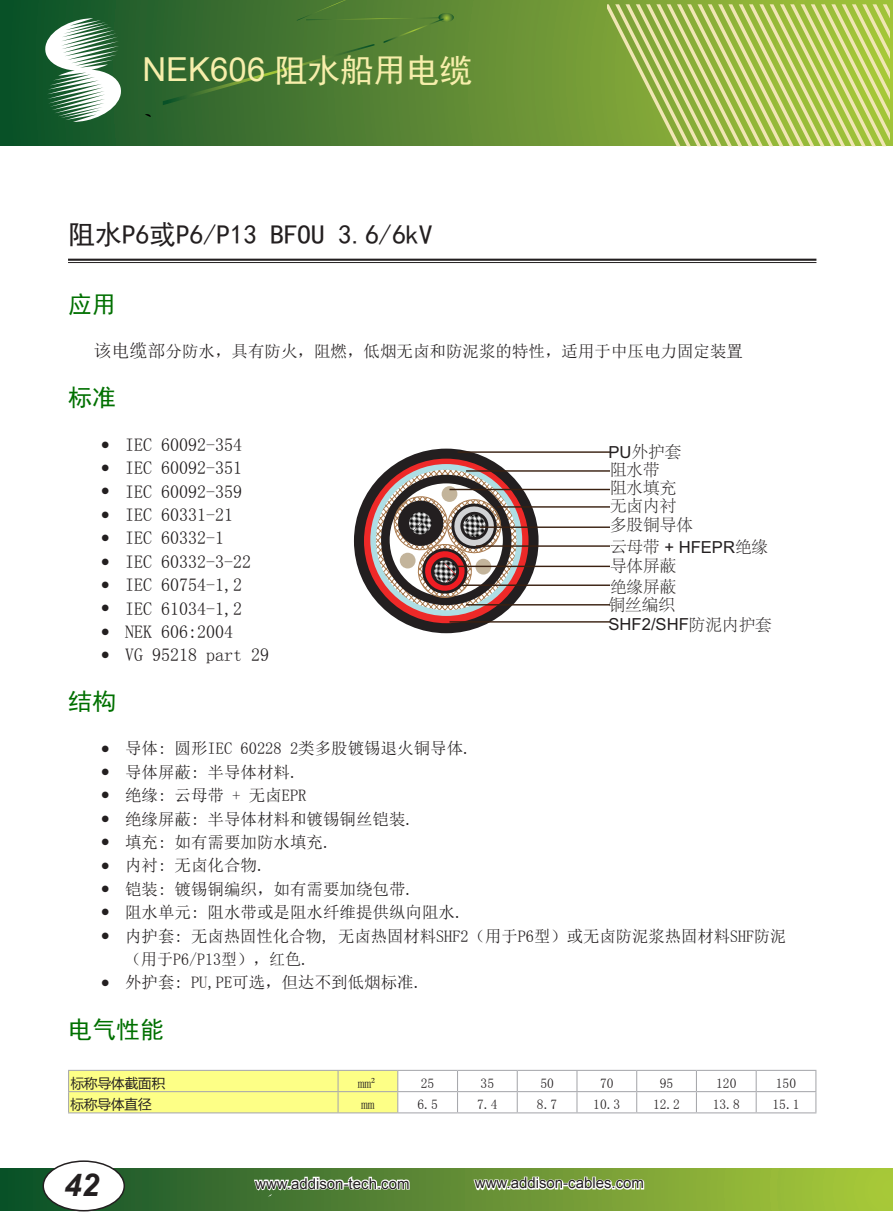
<style>
.page{position:relative;width:893px;height:1212px;background:#fff}
.page>*{position:absolute;margin:0;border:0;box-sizing:border-box;transform-origin:0 0}
.t1{font:33px "Arial";color:#f7eeab}
.t2{font:italic 700 31.5px "Arial";color:#231f20}
.产品名称{font:27px "Sim Hei";color:#231f20}
.正文标题{font:24px "Sim Hei";color:#007000}
.结构{font:18px "Sim Sun";color:#231f20}
.t3{font:16.65px/19px "Adobe Song Std Light GBK EUC H";color:#231f20}
.t4{font:16.65px "Arial";color:#231f20}
.结构-2{font:16.5px/23.4px "Sim Sun";color:#231f20}
.正文{font:16.5px "Sim Sun";color:#231f20}
.t5{font:15px "Arial";color:#231f20}
.表格文字{font:13.5px "Sim Sun";color:#231f20}
.表头列{font:13.5px "Microsoft Ya Hei";color:#231f20}
.s1{font-family:"Sim Hei"}
.s2{font-size:18px}
.s3{font-family:"Arial"}
.s4{font-family:"Adobe Song Std Light GBK EUC H"}
</style>
<div class="page">
<div style="left:0;top:1168px;width:893px;height:42px;background:linear-gradient(to right,#0f4c2b,#adca3c)"></div>
<svg style="left:472px;top:1173px;width:173px;height:29px"></svg>
<svg style="left:252px;top:1173px;width:159px;height:30px"></svg>
<div style="left:43px;top:1161px;width:81px;height:50px;background:#fff;border-radius:50%"></div>
<div style="left:43px;top:1160px;width:82px;height:51px;border:2px solid #231f20;border-radius:50%"></div>
<div style="left:0;top:1px;width:893px;height:144px;background:linear-gradient(to right,#0e4f2b,#aac63c)"></div>
<svg style="left:163px;top:0;width:291px;height:105px;background:#477731"></svg>
<svg style="left:145px;top:113px;width:6px;height:4px"></svg>
<svg style="left:42px;top:18px;width:82px;height:104px"></svg>
<hr style="left:68px;top:259px;width:748px;height:2px;background:#231f20">
<hr style="left:68px;top:262px;width:748px;height:1px;background:#231f20">
<hr style="left:398px;top:1070px;width:59px;height:1px;background:#a8a9ad">
<hr style="left:457px;top:1070px;width:60px;height:1px;background:#a8a9ad">
<hr style="left:517px;top:1070px;width:60px;height:1px;background:#a8a9ad">
<hr style="left:577px;top:1070px;width:60px;height:1px;background:#a8a9ad">
<hr style="left:637px;top:1070px;width:59px;height:1px;background:#a8a9ad">
<hr style="left:696px;top:1070px;width:60px;height:1px;background:#a8a9ad">
<hr style="left:756px;top:1070px;width:60px;height:1px;background:#a8a9ad">
<hr style="left:398px;top:1091px;width:59px;height:1px;background:#a8a9ad">
<svg style="left:68px;top:1070px;width:330px;height:42px;background:#f7f988"></svg>
<hr style="left:457px;top:1091px;width:60px;height:1px;background:#a8a9ad">
<svg style="left:457px;top:1071px;width:1px;height:41px"></svg>
<hr style="left:517px;top:1091px;width:60px;height:1px;background:#a8a9ad">
<svg style="left:517px;top:1071px;width:1px;height:41px"></svg>
<hr style="left:577px;top:1091px;width:60px;height:1px;background:#a8a9ad">
<svg style="left:576px;top:1071px;width:1px;height:41px"></svg>
<hr style="left:637px;top:1091px;width:59px;height:1px;background:#a8a9ad">
<svg style="left:636px;top:1071px;width:1px;height:41px"></svg>
<hr style="left:696px;top:1091px;width:60px;height:1px;background:#a8a9ad">
<svg style="left:696px;top:1071px;width:1px;height:41px"></svg>
<hr style="left:756px;top:1091px;width:60px;height:1px;background:#a8a9ad">
<svg style="left:756px;top:1071px;width:1px;height:41px"></svg>
<svg style="left:815px;top:1071px;width:1px;height:41px"></svg>
<hr style="left:68px;top:1112px;width:270px;height:1px;background:#a8a9ad">
<hr style="left:338px;top:1112px;width:60px;height:1px;background:#a8a9ad">
<hr style="left:398px;top:1112px;width:59px;height:1px;background:#a8a9ad">
<hr style="left:457px;top:1112px;width:60px;height:1px;background:#a8a9ad">
<hr style="left:517px;top:1112px;width:60px;height:1px;background:#a8a9ad">
<hr style="left:577px;top:1112px;width:60px;height:1px;background:#a8a9ad">
<hr style="left:637px;top:1112px;width:59px;height:1px;background:#a8a9ad">
<hr style="left:696px;top:1112px;width:60px;height:1px;background:#a8a9ad">
<hr style="left:756px;top:1112px;width:60px;height:1px;background:#a8a9ad">
<svg style="left:372px;top:466px;width:149px;height:148px"></svg>
<svg style="left:385px;top:479px;width:122px;height:122px"></svg>
<div style="left:381px;top:475px;width:130px;height:130px;border:9px solid #231f20;border-radius:50%"></div>
<div style="left:362px;top:456px;width:168px;height:168px;border:10px solid #ee2928;border-radius:50%"></div>
<svg style="left:392px;top:495px;width:112px;height:107px"></svg>
<svg style="left:475px;top:559px;width:16px;height:15px"></svg>
<div style="left:400px;top:553px;width:16px;height:15px;background:#c3b49b;border-radius:50%"></div>
<div style="left:442px;top:486px;width:15px;height:16px;background:#c3b49b;border-radius:50%"></div>
<div style="left:370px;top:464px;width:152px;height:152px;border:6px solid #aedee4;border-radius:50%"></div>
<div style="left:354px;top:449px;width:185px;height:184px;border:10px solid #231f20;border-radius:50%"></div>
<hr style="left:476px;top:545px;width:134px;height:2px;background:#3a2111">
<hr style="left:457px;top:566px;width:153px;height:1px;background:#3a2111">
<hr style="left:462px;top:584px;width:148px;height:2px;background:#3a2111">
<hr style="left:449px;top:621px;width:161px;height:2px;background:#3a2111">
<hr style="left:480px;top:526px;width:130px;height:2px;background:#3a2111">
<hr style="left:497px;top:506px;width:113px;height:2px;background:#3a2111">
<hr style="left:449px;top:489px;width:161px;height:1px;background:#3a2111">
<hr style="left:466px;top:604px;width:144px;height:1px;background:#3a2111">
<hr style="left:466px;top:470px;width:144px;height:2px;background:#3a2111">
<hr style="left:458px;top:451px;width:152px;height:2px;background:#3a2111">
<svg style="left:607px;top:4px;width:283px;height:142px;background:#afc460"></svg>
<h1 class="t1" style="left:142px;top:48px;width:332px">NEK606 <span class="s1">阻水船用电缆</span></h1>
<p class="产品名称" style="left:68px;top:220px;width:366px">阻水P6或P6/P13 BFOU 3.6/6kV</p>
<p class="正文标题" style="left:68px;top:292px;width:49px">应用</p>
<p class="正文" style="left:94px;top:343px;width:651px"><span class="s2">该电缆部</span>分防水，具有防火，阻燃，低烟无卤和防泥浆的特性，适用于中压电力固定装置</p>
<p class="正文标题" style="left:68px;top:386px;width:49px">标准</p>
<p class="结构" style="left:101px;top:435px;width:143px">● IEC 60092-354</p>
<p class="结构" style="left:101px;top:459px;width:143px">● IEC 60092-351</p>
<p class="结构" style="left:101px;top:482px;width:143px">● IEC 60092-359</p>
<p class="结构" style="left:101px;top:505px;width:134px">● IEC 60331-21</p>
<p class="结构" style="left:101px;top:529px;width:125px">● IEC 60332-1</p>
<p class="结构" style="left:101px;top:552px;width:152px">● IEC 60332-3-22</p>
<p class="结构" style="left:101px;top:576px;width:143px">● IEC 60754-1,2</p>
<p class="结构" style="left:101px;top:599px;width:143px">● IEC 61034-1,2</p>
<p class="结构" style="left:101px;top:622px;width:134px">● NEK 606:2004</p>
<p class="结构" style="left:101px;top:646px;width:170px">● VG 95218 part 29</p>
<p class="正文标题" style="left:68px;top:690px;width:49px">结构</p>
<p class="结构-2" style="left:101px;top:737px;width:372px">● 导体: 圆形IEC 60228 2类多股镀锡退火铜导体.</p>
<p class="结构-2" style="left:101px;top:760px;width:199px">● 导体屏蔽: 半导体材料.</p>
<p class="结构-2" style="left:101px;top:783px;width:207px">● 绝缘: 云母带 + 无卤EPR</p>
<p class="结构-2" style="left:101px;top:807px;width:314px">● 绝缘屏蔽: 半导体材料和镀锡铜丝铠装.</p>
<p class="结构-2" style="left:101px;top:830px;width:232px">● 填充: 如有需要加防水填充.</p>
<p class="结构-2" style="left:101px;top:854px;width:166px">● 内衬: 无卤化合物.</p>
<p class="结构-2" style="left:101px;top:877px;width:314px">● 铠装: 镀锡铜编织，如有需要加绕包带.</p>
<p class="结构-2" style="left:101px;top:900px;width:364px">● 阻水单元: 阻水带或是阻水纤维提供纵向阻水.</p>
<p class="结构-2" style="left:125px;top:924px;width:663px;text-indent:-24px">● 内护套: 无卤热固性化合物, 无卤热固材料SHF2（用于P6型）或无卤防泥浆热固材料SHF防泥（用于P6/P13型），红色.</p>
<p class="结构-2" style="left:101px;top:971px;width:323px">● 外护套: PU,PE可选，但达不到低烟标准.</p>
<p class="正文标题" style="left:68px;top:1017px;width:97px">电气性能</p>
<p class="表头列" style="left:71px;top:1073px;width:96px">标称导体截面积</p>
<p class="表格文字" style="left:358px;top:1076px;width:22px">mm²</p>
<p class="表格文字" style="left:421px;top:1076px;width:15px">25</p>
<p class="表格文字" style="left:481px;top:1076px;width:15px">35</p>
<p class="表格文字" style="left:540px;top:1076px;width:15px">50</p>
<p class="表格文字" style="left:600px;top:1076px;width:15px">70</p>
<p class="表格文字" style="left:660px;top:1076px;width:15px">95</p>
<p class="表格文字" style="left:716px;top:1076px;width:22px">120</p>
<p class="表格文字" style="left:776px;top:1076px;width:22px">150</p>
<p class="表头列" style="left:71px;top:1095px;width:82px">标称导体直径</p>
<p class="表格文字" style="left:361px;top:1097px;width:15px">mm</p>
<p class="表格文字" style="left:417px;top:1097px;width:22px">6.5</p>
<p class="表格文字" style="left:477px;top:1097px;width:22px">7.4</p>
<p class="表格文字" style="left:537px;top:1097px;width:22px">8.7</p>
<p class="表格文字" style="left:593px;top:1097px;width:28px">10.3</p>
<p class="表格文字" style="left:653px;top:1097px;width:28px">12.2</p>
<p class="表格文字" style="left:713px;top:1097px;width:28px">13.8</p>
<p class="表格文字" style="left:772px;top:1097px;width:28px">15.1</p>
<p class="t3" style="left:609px;top:443px;width:74px"><span class="s3">PU</span>外护套</p>
<p class="t3" style="left:610px;top:461px;width:51px">阻水带</p>
<p class="t3" style="left:610px;top:479px;width:68px">阻水填充</p>
<p class="t3" style="left:610px;top:497px;width:85px">无卤内衬多股铜导体</p>
<p class="t4" style="left:610px;top:536px;width:160px"><span class="s4">云母带</span> + HFEPR<span class="s4">绝缘</span></p>
<p class="t3" style="left:610px;top:557px;width:68px">导体屏蔽</p>
<p class="t3" style="left:610px;top:578px;width:68px">绝缘屏蔽</p>
<p class="t3" style="left:609px;top:596px;width:68px">铜丝编织</p>
<p class="t4" style="left:609px;top:614px;width:165px">SHF2/SHF<span class="s4">防泥内护套</span></p>
<h2 class="t2" style="left:64px;top:1164px;width:37px">42</h2>
<p class="t5" style="left:255px;top:1173px;width:156px">www.addison-tech.com</p>
<p class="t5" style="left:475px;top:1173px;width:171px">www.addison-cables.com</p>
</div>
